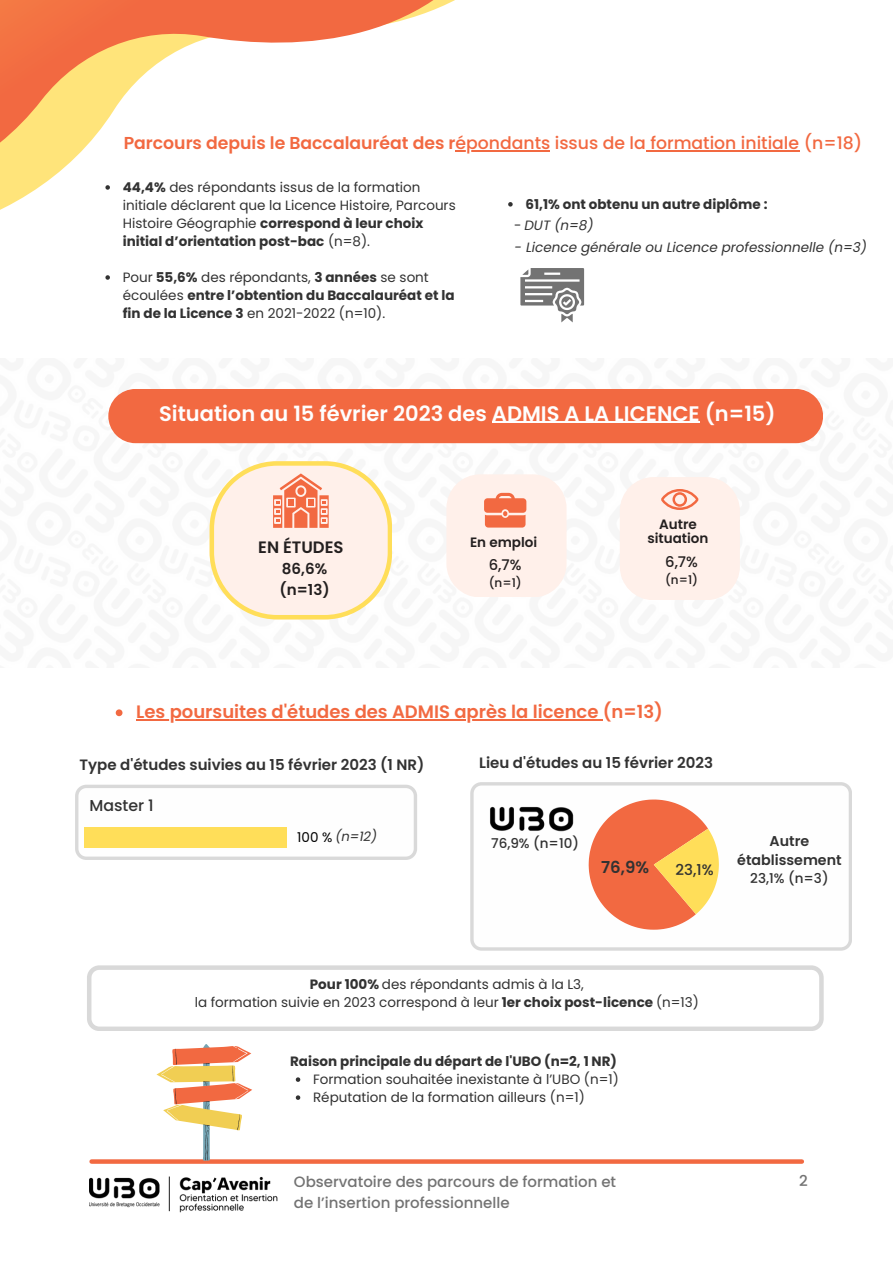
<style>
.page{position:relative;width:893px;height:1264px;background:#fff}
.page>*{position:absolute;margin:0;border:0;box-sizing:border-box;transform-origin:0 0}
.t1{font:600 21px "Poppins";color:#fefefe}
.t2{font:600 18px "Poppins";color:#f26941}
.t3{font:500 17.25px "Poppins";color:#f26941}
.t4{font:600 16.5px "Poppins";color:#231f1f}
.t5{font:600 16.5px "Poppins";color:#323232}
.t6{font:500 15.75px "Poppins";color:#323232}
.t7{font:600 15.15px/21px "Poppins";color:#231f1f}
.t8{font:600 15px "Poppins";color:#323232}
.t9{font:500 15px/20.2px "Poppins";color:#737373}
.t10{font:500 15px "Poppins";color:#323232}
.t11{font:500 14.7px "Poppins";color:#231f1f}
.t12{font:600 14.25px/19.2px "Poppins";color:#323232;text-align:center}
.t13{font:13.5px/18px "Poppins";color:#323232}
.t14{font:700 13.5px/18px "Poppins";color:#323232}
.t15{font:italic 13.5px "Poppins";color:#323232}
.t16{font:600 13.5px/14.7px "Poppins";color:#231f1f;text-align:center}
.t17{font:500 13.5px "Poppins";color:#323232}
.t18{font:italic 13.2px "Poppins";color:#323232}
.t19{font:500 12px "Poppins";color:#231f1f}
.s1{font-weight:600}
.s2{font-weight:700}
.s3{font-weight:400}
.s4{font-style:normal}
.s5{font-style:normal;font-size:13.5px;color:#000}
</style>
<div class="page">
<svg style="left:0;top:0;width:550px;height:210px"></svg>
<svg style="left:92px;top:1159px;width:709px;height:4px;fill:#f26941"></svg>
<svg style="left:520px;top:268px;width:64px;height:54px"></svg>
<svg style="left:75px;top:784px;width:342px;height:76px"></svg>
<div style="left:84px;top:827px;width:203px;height:20px;background:#ffde59"></div>
<svg style="left:470px;top:782px;width:381px;height:168px"></svg>
<img style="left:490px;top:807px;width:72px;height:25px">
<svg style="left:87px;top:965px;width:736px;height:65px"></svg>
<svg style="left:156px;top:1044px;width:96px;height:116px"></svg>
<svg style="left:562px;top:782px;width:183px;height:169px"></svg>
<div style="left:108px;top:389px;width:715px;height:54px;background:#f26941"></div>
<img style="left:89px;top:1176px;width:188px;height:36px">
<hr style="left:455px;top:150px;width:95px;height:1px;background:#f26941">
<hr style="left:645px;top:150px;width:154px;height:1px;background:#f26941">
<svg style="left:105px;top:185px;width:5px;height:5px"></svg>
<svg style="left:105px;top:275px;width:5px;height:5px"></svg>
<svg style="left:508px;top:202px;width:4px;height:4px"></svg>
<hr style="left:492px;top:422px;width:207px;height:1px;background:#fefefe">
<svg style="left:116px;top:709px;width:6px;height:7px"></svg>
<hr style="left:136px;top:719px;width:467px;height:1px;background:#f26941">
<svg style="left:296px;top:1077px;width:4px;height:4px"></svg>
<svg style="left:296px;top:1095px;width:4px;height:4px"></svg>
<svg style="left:209px;top:461px;width:183px;height:158px"></svg>
<div style="left:446px;top:474px;width:120px;height:123px;background:#fff0ea;border-radius:34px"></div>
<svg style="left:484px;top:493px;width:42px;height:34px"></svg>
<div style="left:619px;top:477px;width:120px;height:123px;background:#fff0ea;border-radius:34px"></div>
<svg style="left:661px;top:489px;width:37px;height:21px"></svg>
<p class="t3" style="left:124px;top:131px;width:740px"><span class="s1">Parcours depuis le Baccalauréat des r</span>épondants issus de la formation initiale (n=18)</p>
<p class="t13" style="left:123px;top:178px;width:334px"><span class="s2">44,4%</span> des répondants issus de la formation initiale déclarent que la Licence Histoire, Parcours Histoire Géographie <span class="s2">correspond à leur choix initial d’orientation post-bac</span> (n=8).</p>
<h3 class="t14" style="left:123px;top:268px;width:333px"><span class="s3">Pour</span> 55,6% <span class="s3">des répondants,</span> 3 années <span class="s3">se sont écoulées</span> entre l’obtention du Baccalauréat et la fin de la Licence 3 <span class="s3">en 2021-2022 (n=10).</span></h3>
<p class="t14" style="left:525px;top:195px;width:243px">61,1% ont obtenu un autre diplôme :</p>
<p class="t15" style="left:514px;top:216px;width:81px"><span class="s4">-</span> DUT (n=8)</p>
<p class="t15" style="left:514px;top:237px;width:354px">- Licence générale ou Licence professionnelle (n=3)</p>
<p class="t1" style="left:159px;top:398px;width:618px">Situation au 15 février 2023 des ADMIS A LA LICENCE (n=15)</p>
<h5 class="t4" style="left:258px;top:536px;width:87px">EN ÉTUDES</h5>
<h3 class="t7" style="left:279px;top:557px;width:52px">86,6% (n=13)</h3>
<h5 class="t16" style="left:470px;top:535px;width:69px">En emploi</h5>
<p class="t11" style="left:489px;top:554px;width:34px">6,7%</p>
<h6 class="t19" style="left:488px;top:574px;width:35px">(n=1)</h6>
<h5 class="t16" style="left:647px;top:517px;width:63px">Autre situation</h5>
<h6 class="t11" style="left:665px;top:551px;width:34px">6,7%</h6>
<p class="t19" style="left:665px;top:571px;width:35px">(n=1)</p>
<h1 class="t2" style="left:136px;top:699px;width:528px">Les poursuites d'études des ADMIS après la licence (n=13)</h1>
<p class="t8" style="left:79px;top:754px;width:346px">Type d'études suivies au 15 février 2023 (1 NR)</p>
<h6 class="t8" style="left:479px;top:752px;width:235px">Lieu d'études au 15 février 2023</h6>
<p class="t6" style="left:89px;top:794px;width:66px">Master 1</p>
<h2 class="t18" style="left:297px;top:827px;width:81px"><span class="s5">100 %</span> (n=12)</h2>
<h5 class="t17" style="left:491px;top:834px;width:89px">76,9% (n=10)</h5>
<p class="t12" style="left:737px;top:831px;width:106px">Autre établissement</p>
<p class="t17" style="left:750px;top:868px;width:80px">23,1% (n=3)</p>
<h5 class="t5" style="left:601px;top:856px;width:49px">76,9%</h5>
<h5 class="t10" style="left:675px;top:859px;width:40px">23,1%</h5>
<p class="t13" style="left:310px;top:975px;width:275px"><span class="s2">Pour 100%</span> des répondants admis à la L3,</p>
<p class="t13" style="left:195px;top:993px;width:505px">la formation suivie en 2023 correspond à leur <span class="s2">1er choix post-licence</span> (n=13)</p>
<p class="t14" style="left:290px;top:1052px;width:328px">Raison principale du départ de l'UBO (n=2, 1 NR)</p>
<h6 class="t13" style="left:313px;top:1070px;width:307px">Formation souhaitée inexistante à l’UBO (n=1)</h6>
<h4 class="t13" style="left:313px;top:1088px;width:273px">Réputation de la formation ailleurs (n=1)</h4>
<p class="t9" style="left:294px;top:1171px;width:324px">Observatoire des parcours de formation et de l’insertion professionnelle</p>
<p class="t9" style="left:799px;top:1170px;width:10px">2</p>
</div>
